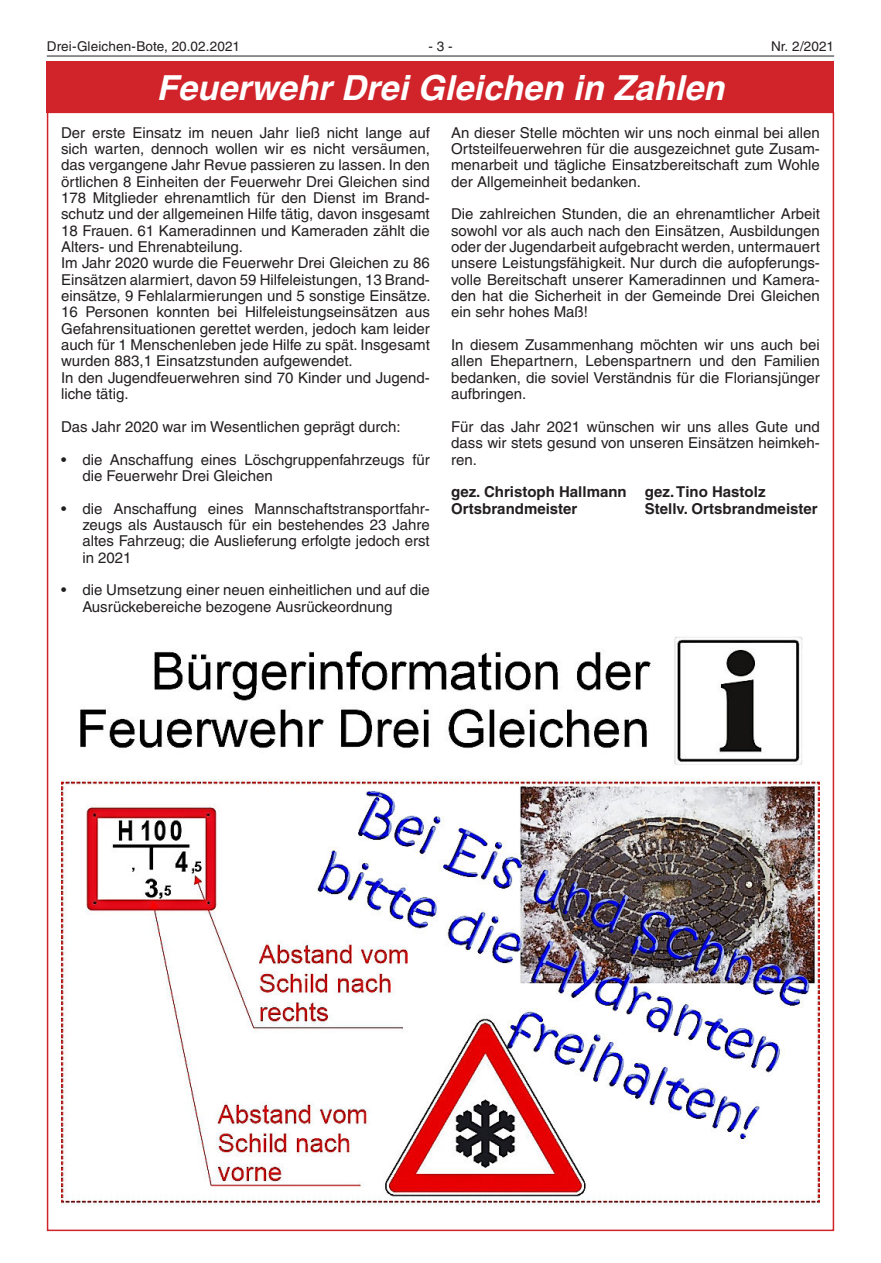
<style>
.page{position:relative;width:881px;height:1263px;background:#fff}
.page>*{position:absolute;margin:0;border:0;box-sizing:border-box;transform-origin:0 0}
.Normalfett{font:italic 700 34.5px "Helvetica LT";color:#fff}
.Einzug_0_5{font:15px/16.4px "Helvetica LT";color:#231f20;text-align:justify}
.t1{font:700 15px "Helvetica LT";color:#231f20}
.t2{font:13.5px "Helvetica LT";letter-spacing:.01em;color:#231f20}
</style>
<div class="page">
<hr style="left:47px;top:56px;width:786px;height:1px;background:#231f20">
<div style="left:47px;top:62px;width:786px;height:51px;background:#d1232a"></div>
<img style="left:61px;top:637px;width:758px;height:569px">
<p class="t2" style="left:47px;top:38px;width:194px">Drei-Gleichen-Bote, 20.02.2021</p>
<p class="t2" style="left:428px;top:38px;width:26px">- 3 -</p>
<p class="t2" style="left:770px;top:38px;width:64px">Nr. 2/2021</p>
<p class="Normalfett" style="left:156px;top:67px;width:569px">Feuerwehr Drei Gleichen in Zahlen</p>
<p class="Einzug_0_5" style="left:61px;top:124px;width:370px">Der erste Einsatz im neuen Jahr ließ nicht lange auf sich warten, dennoch wollen wir es nicht versäumen, das vergangene Jahr Revue passieren zu lassen. In den örtlichen 8 Einheiten der Feuerwehr Drei Gleichen sind 178 Mitglieder ehrenamtlich für den Dienst im Brand&shy;schutz und der allgemeinen Hilfe tätig, davon insgesamt 18 Frauen. 61 Kameradinnen und Kameraden zählt die Alters- und Ehrenabteilung.</p>
<p class="Einzug_0_5" style="left:61px;top:255px;width:371px">Im Jahr 2020 wurde die Feuerwehr Drei Gleichen zu 86<br>Einsätzen alarmiert, davon 59 Hilfeleistungen, 13 Brand&shy;einsätze, 9 Fehlalarmierungen und 5 sonstige Einsätze.<br>16 Personen konnten bei Hilfeleistungseinsätzen aus Gefahrensituationen gerettet werden, jedoch kam leider auch für 1 Menschenleben jede Hilfe zu spät. Insgesamt wurden 883,1 Einsatzstunden aufgewendet.</p>
<p class="Einzug_0_5" style="left:61px;top:369px;width:370px">In den Jugendfeuerwehren sind 70 Kinder und Jugend&shy;liche tätig.</p>
<p class="Einzug_0_5" style="left:61px;top:418px;width:341px">Das Jahr 2020 war im Wesentlichen geprägt durch:</p>
<p class="Einzug_0_5" style="left:82px;top:451px;width:349px;text-indent:-21px">• die Anschaffung eines Löschgruppenfahrzeugs für die Feuerwehr Drei Gleichen</p>
<p class="Einzug_0_5" style="left:82px;top:500px;width:349px;text-indent:-21px">• die Anschaffung eines Mannschaftstransportfahr&shy;zeugs als Austausch für ein bestehendes 23 Jahre altes Fahrzeug; die Auslieferung erfolgte jedoch erst in 2021</p>
<p class="Einzug_0_5" style="left:82px;top:582px;width:349px;text-indent:-21px">• die Umsetzung einer neuen einheitlichen und auf die<br>Ausrückebereiche bezogene Ausrückeordnung</p>
<p class="Einzug_0_5" style="left:451px;top:124px;width:370px">An dieser Stelle möchten wir uns noch einmal bei allen Ortsteilfeuerwehren für die ausgezeichnet gute Zusam&shy;menarbeit und tägliche Einsatzbereitschaft zum Wohle der Allgemeinheit bedanken.</p>
<p class="Einzug_0_5" style="left:451px;top:206px;width:370px">Die zahlreichen Stunden, die an ehrenamtlicher Arbeit sowohl vor als auch nach den Einsätzen, Ausbildungen oder der Jugendarbeit aufgebracht werden, untermauert unsere Leistungsfähigkeit. Nur durch die aufopferungs&shy;volle Bereitschaft unserer Kameradinnen und Kamera&shy;den hat die Sicherheit in der Gemeinde Drei Gleichen ein sehr hohes Maß!</p>
<p class="Einzug_0_5" style="left:451px;top:337px;width:370px">In diesem Zusammenhang möchten wir uns auch bei allen Ehepartnern, Lebenspartnern und den Familien bedanken, die soviel Verständnis für die Floriansjünger aufbringen.</p>
<p class="Einzug_0_5" style="left:451px;top:418px;width:370px">Für das Jahr 2021 wünschen wir uns alles Gute und dass wir stets gesund von unseren Einsätzen heimkeh&shy;ren.</p>
<p class="t1" style="left:451px;top:483px;width:316px">gez. Christoph Hallmann gez. Tino Hastolz</p>
<p class="t1" style="left:451px;top:499px;width:128px">Ortsbrandmeister</p>
<p class="t1" style="left:644px;top:499px;width:174px">Stellv. Ortsbrandmeister</p>
</div>
